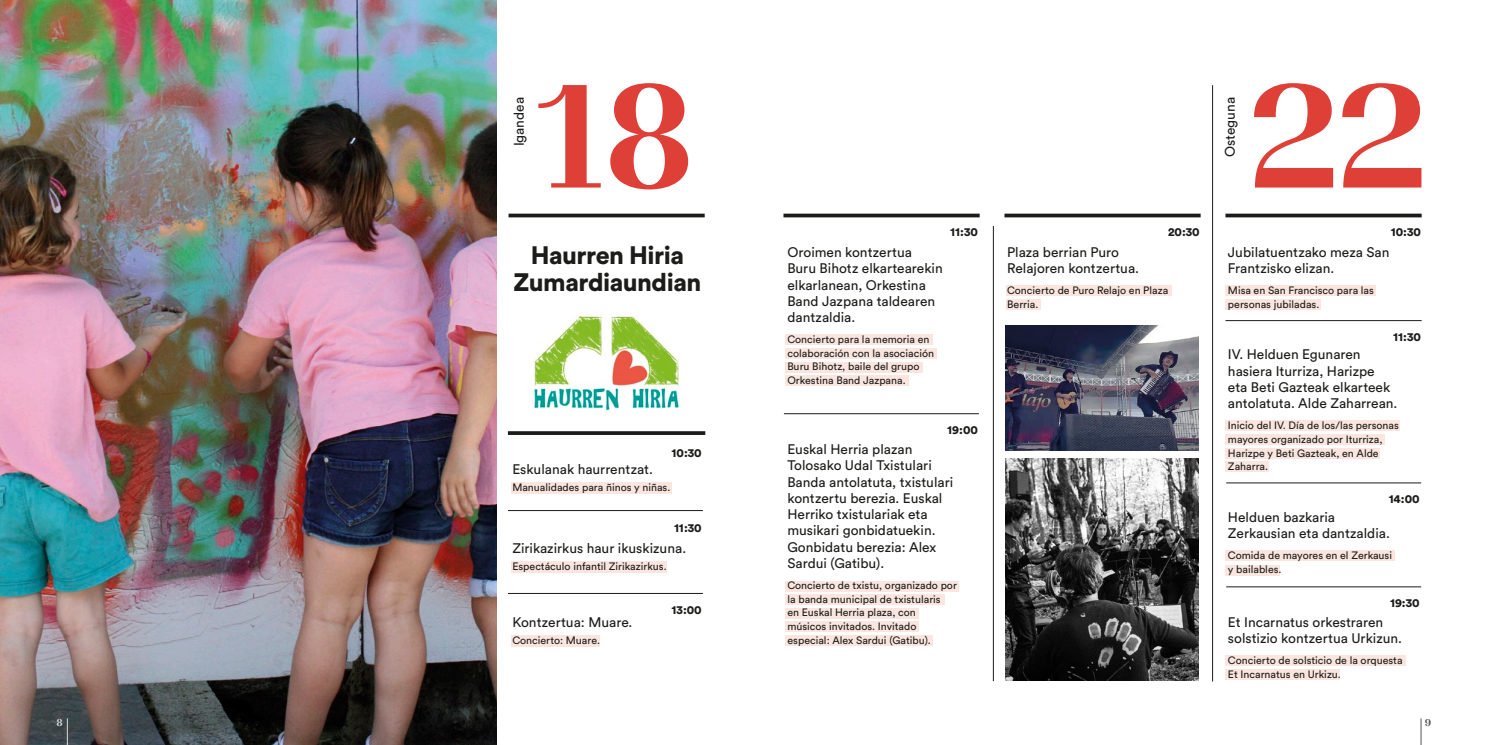
<style>
.page{position:relative;width:1489px;height:745px;background:#fff}
.page>*{position:absolute;margin:0;border:0;box-sizing:border-box;transform-origin:0 0}
.t1{font:700 127.88px "WT Volkolak Serif Display";color:#de3f37}
.t2{font:900 25px/26.2px "Circular Std";letter-spacing:-.02em;color:#1c1c1a;text-align:center}
.t3{font:13.75px/16.2px "Circular Std";color:#1c1c1a}
.t4{font:900 11.88px "Circular Std";color:#1c1c1a}
.t5{font:10.62px/13.8px "Circular Std";color:#1c1c1a}
.t6{font:700 8.75px "WT Volkolak Serif Display";color:#dadad9}
.t7{font:700 8.75px "WT Volkolak Serif Display";color:#565655}
</style>
<div class="page">
<svg style="left:1420px;top:718px;width:1px;height:26px"></svg>
<img style="left:0;top:0;width:496px;height:744px">
<svg style="left:67px;top:718px;width:1px;height:26px"></svg>
<svg style="left:1225px;top:213px;width:196px;height:4px"></svg>
<svg style="left:1004px;top:213px;width:196px;height:4px"></svg>
<svg style="left:783px;top:213px;width:196px;height:4px"></svg>
<div style="left:1225px;top:285px;width:151px;height:11px;background:#fbe6df"></div>
<div style="left:1225px;top:299px;width:95px;height:10px;background:#fbe6df"></div>
<div style="left:1005px;top:285px;width:166px;height:11px;background:#fbe6df"></div>
<div style="left:1005px;top:299px;width:35px;height:10px;background:#fbe6df"></div>
<div style="left:1225px;top:420px;width:174px;height:10px;background:#fbe6df"></div>
<div style="left:1225px;top:434px;width:159px;height:11px;background:#fbe6df"></div>
<div style="left:1225px;top:447px;width:154px;height:11px;background:#fbe6df"></div>
<div style="left:1225px;top:461px;width:44px;height:10px;background:#fbe6df"></div>
<div style="left:1225px;top:550px;width:169px;height:11px;background:#fbe6df"></div>
<div style="left:1225px;top:565px;width:54px;height:10px;background:#fbe6df"></div>
<div style="left:1225px;top:654px;width:180px;height:11px;background:#fbe6df"></div>
<div style="left:1225px;top:668px;width:114px;height:11px;background:#fbe6df"></div>
<img style="left:1005px;top:325px;width:193px;height:125px">
<img style="left:1005px;top:458px;width:193px;height:221px">
<hr style="left:1225px;top:320px;width:196px;height:1px;background:#1c1c1a">
<hr style="left:1226px;top:482px;width:194px;height:1px;background:#1c1c1a">
<hr style="left:1226px;top:586px;width:194px;height:1px;background:#1c1c1a">
<hr style="left:1211px;top:85px;width:1px;height:596px;background:#1c1c1a">
<div style="left:785px;top:334px;width:147px;height:11px;background:#fbe6df"></div>
<div style="left:785px;top:348px;width:151px;height:11px;background:#fbe6df"></div>
<div style="left:785px;top:362px;width:137px;height:10px;background:#fbe6df"></div>
<div style="left:785px;top:375px;width:123px;height:11px;background:#fbe6df"></div>
<div style="left:785px;top:580px;width:173px;height:11px;background:#fbe6df"></div>
<div style="left:785px;top:594px;width:159px;height:10px;background:#fbe6df"></div>
<div style="left:785px;top:607px;width:133px;height:11px;background:#fbe6df"></div>
<div style="left:785px;top:621px;width:133px;height:10px;background:#fbe6df"></div>
<div style="left:785px;top:634px;width:147px;height:11px;background:#fbe6df"></div>
<div style="left:511px;top:482px;width:160px;height:11px;background:#fbe6df"></div>
<div style="left:511px;top:561px;width:156px;height:11px;background:#fbe6df"></div>
<div style="left:511px;top:634px;width:89px;height:12px;background:#fbe6df"></div>
<hr style="left:783px;top:413px;width:195px;height:1px;background:#1c1c1a">
<hr style="left:992px;top:226px;width:1px;height:454px;background:#1c1c1a">
<svg style="left:508px;top:213px;width:196px;height:4px"></svg>
<hr style="left:508px;top:431px;width:197px;height:3px;background:#1c1c1a">
<hr style="left:508px;top:509px;width:195px;height:1px;background:#1c1c1a">
<hr style="left:508px;top:592px;width:195px;height:1px;background:#1c1c1a">
<img style="left:533px;top:315px;width:146px;height:96px">
<p class="t3" style="left:510px;top:146px;width:51px;rotate:-90deg">Igandea</p>
<h1 class="t1" style="left:538px;top:49px;width:158px">18</h1>
<h2 class="t2" style="left:513px;top:242px;width:189px">Haurren Hiria<br>Zumardiaundian</h2>
<p class="t4" style="left:671px;top:444px;width:32px">10:30</p>
<p class="t3" style="left:512px;top:460px;width:142px">Eskulanak haurrentzat.</p>
<p class="t5" style="left:512px;top:480px;width:159px">Manualidades para ñinos y niñas.</p>
<p class="t4" style="left:674px;top:519px;width:29px">11:30</p>
<p class="t3" style="left:512px;top:539px;width:175px">Zirikazirkus haur ikuskizuna.</p>
<p class="t5" style="left:512px;top:559px;width:156px">Espectáculo infantil Zirikazirkus.</p>
<p class="t3" style="left:512px;top:613px;width:122px">Kontzertua: Muare.</p>
<p class="t5" style="left:512px;top:633px;width:89px">Concierto: Muare.</p>
<p class="t4" style="left:671px;top:601px;width:32px">13:00</p>
<p class="t3" style="left:787px;top:244px;width:157px">Oroimen kontzertua<br>Buru Bihotz elkartearekin elkarlanean, Orkestina<br>Band Jazpana taldearen dantzaldia.</p>
<p class="t5" style="left:787px;top:332px;width:148px">Concierto para la memoria en colaboración con la asociación<br>Buru Bihotz, baile del grupo<br>Orkestina Band Jazpana.</p>
<p class="t4" style="left:950px;top:224px;width:29px">11:30</p>
<p class="t4" style="left:947px;top:421px;width:32px">19:00</p>
<p class="t3" style="left:787px;top:440px;width:167px">Euskal Herria plazan<br>Tolosako Udal Txistulari<br>Banda antolatuta, txistulari kontzertu berezia. Euskal<br>Herriko txistulariak eta musikari gonbidatuekin.<br>Gonbidatu berezia: Alex<br>Sardui (Gatibu).</p>
<p class="t5" style="left:787px;top:577px;width:171px">Concierto de txistu, organizado por la banda municipal de txistularis<br>en Euskal Herria plaza, con músicos invitados. Invitado especial: Alex Sardui (Gatibu).</p>
<p class="t3" style="left:1221px;top:157px;width:62px;rotate:-90deg">Osteguna</p>
<h1 class="t1" style="left:1248px;top:49px;width:178px">22</h1>
<p class="t4" style="left:1167px;top:224px;width:33px">20:30</p>
<p class="t4" style="left:1390px;top:224px;width:32px">10:30</p>
<p class="t3" style="left:1227px;top:244px;width:163px">Jubilatuentzako meza San<br>Frantzisko elizan.</p>
<p class="t5" style="left:1227px;top:283px;width:147px">Misa en San Francisco para las personas jubiladas.</p>
<p class="t3" style="left:1007px;top:244px;width:133px">Plaza berrian Puro<br>Relajoren kontzertua.</p>
<p class="t5" style="left:1007px;top:283px;width:163px">Concierto de Puro Relajo en Plaza<br>Berria.</p>
<p class="t4" style="left:1393px;top:329px;width:29px">11:30</p>
<p class="t3" style="left:1227px;top:346px;width:171px">IV. Helduen Egunaren hasiera Iturriza, Harizpe eta Beti Gazteak elkarteek antolatuta. Alde Zaharrean.</p>
<p class="t5" style="left:1227px;top:418px;width:172px">Inicio del IV. Día de los/las personas mayores organizado por Iturriza,<br>Harizpe y Beti Gazteak, en Alde<br>Zaharra.</p>
<p class="t4" style="left:1388px;top:491px;width:33px">14:00</p>
<p class="t3" style="left:1227px;top:508px;width:163px">Helduen bazkaria<br>Zerkausian eta dantzaldia.</p>
<p class="t5" style="left:1227px;top:548px;width:165px">Comida de mayores en el Zerkausi y bailables.</p>
<p class="t4" style="left:1389px;top:595px;width:31px">19:30</p>
<p class="t3" style="left:1227px;top:613px;width:176px">Et Incarnatus orkestraren solstizio kontzertua Urkizun.</p>
<p class="t5" style="left:1227px;top:652px;width:176px">Concierto de solsticio de la orquesta<br>Et Incarnatus en Urkizu.</p>
<p class="t6" style="left:57px;top:716px;width:8px">8</p>
<p class="t7" style="left:1424px;top:716px;width:8px">9</p>
</div>
